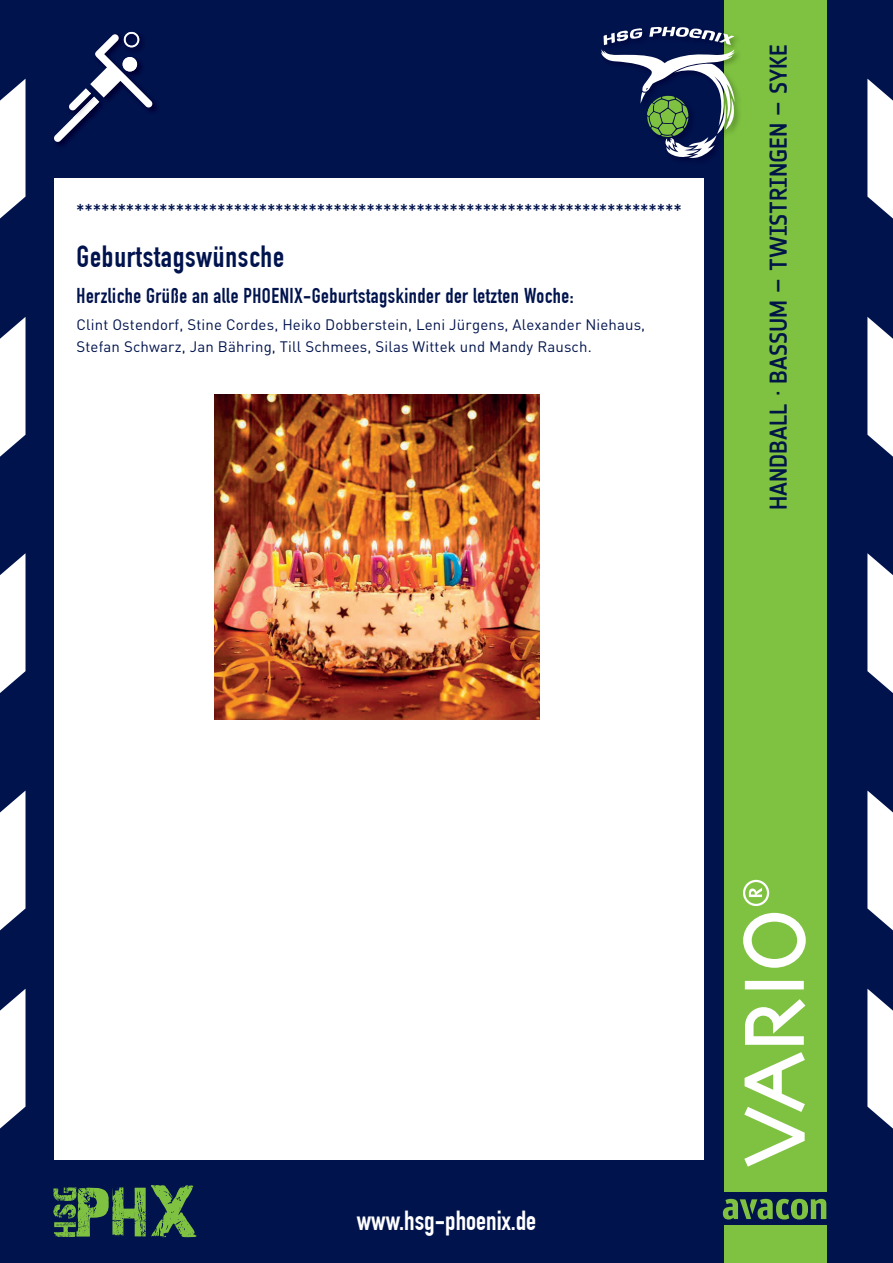
<style>
.page{position:relative;width:893px;height:1263px;background:#00134d}
.page>*{position:absolute;margin:0;border:0;box-sizing:border-box;transform-origin:0 0}
.t1{font:700 30px "DIN Condensed";letter-spacing:.025em;color:#00134d}
.t2{font:700 27px "DIN Condensed";color:#fff}
.t3{font:500 24px "Notes Soft";color:#001547}
.t4{font:700 21px "DIN Condensed";letter-spacing:.025em;color:#00134d}
.t5{font:15px/22.5px "DIN";letter-spacing:.01em;color:#00134d}
</style>
<div class="page">
<svg style="left:53px;top:1185px;width:143px;height:52px"></svg>
<div style="left:724px;top:0;width:102px;height:1046px;background:#7fc241"></div>
<div style="left:724px;top:1037px;width:102px;height:154px;background:#7fc241"></div>
<div style="left:724px;top:1225px;width:102px;height:38px;background:#7fc241"></div>
<div style="left:54px;top:179px;width:650px;height:981px;background:#fff"></div>
<svg style="left:723px;top:1199px;width:103px;height:20px"></svg>
<svg style="left:745px;top:981px;width:59px;height:8px"></svg>
<svg style="left:744px;top:1052px;width:61px;height:114px"></svg>
<svg style="left:743px;top:913px;width:63px;height:55px"></svg>
<svg style="left:745px;top:999px;width:60px;height:46px"></svg>
<svg style="left:743px;top:880px;width:26px;height:26px"></svg>
<img style="left:152px;top:101px;width:4px;height:10px">
<svg style="left:54px;top:32px;width:98px;height:110px"></svg>
<img style="left:658px;top:26px;width:81px;height:102px">
<svg style="left:601px;top:27px;width:134px;height:133px"></svg>
<svg style="left:0;top:317px;width:26px;height:140px"></svg>
<svg style="left:867px;top:317px;width:26px;height:140px"></svg>
<svg style="left:0;top:79px;width:26px;height:140px"></svg>
<svg style="left:867px;top:79px;width:26px;height:140px"></svg>
<svg style="left:0;top:553px;width:26px;height:140px"></svg>
<svg style="left:867px;top:553px;width:26px;height:140px"></svg>
<svg style="left:0;top:989px;width:26px;height:140px"></svg>
<svg style="left:867px;top:989px;width:26px;height:140px"></svg>
<svg style="left:0;top:790px;width:26px;height:141px"></svg>
<svg style="left:867px;top:790px;width:26px;height:141px"></svg>
<img style="left:215px;top:394px;width:325px;height:325px">
<h3 class="t4" style="left:77px;top:199px;width:607px">*************************************************************************</h3>
<h1 class="t1" style="left:77px;top:239px;width:209px">Geburtstagswünsche</h1>
<h3 class="t4" style="left:77px;top:283px;width:499px">Herzliche Grüße an alle PHOENIX-Geburtstagskinder der letzten Woche:</h3>
<p class="t5" style="left:77px;top:313px;width:570px">Clint Ostendorf, Stine Cordes, Heiko Dobberstein, Leni Jürgens, Alexander Niehaus,<br>Stefan Schwarz, Jan Bähring, Till Schmees, Silas Wittek und Mandy Rausch.</p>
<h3 class="t3" style="left:765px;top:510px;width:467px;rotate:-90deg">HANDBALL · BASSUM – TWISTRINGEN – SYKE</h3>
<h2 class="t2" style="left:357px;top:1205px;width:181px">www.hsg-phoenix.de</h2>
</div>
